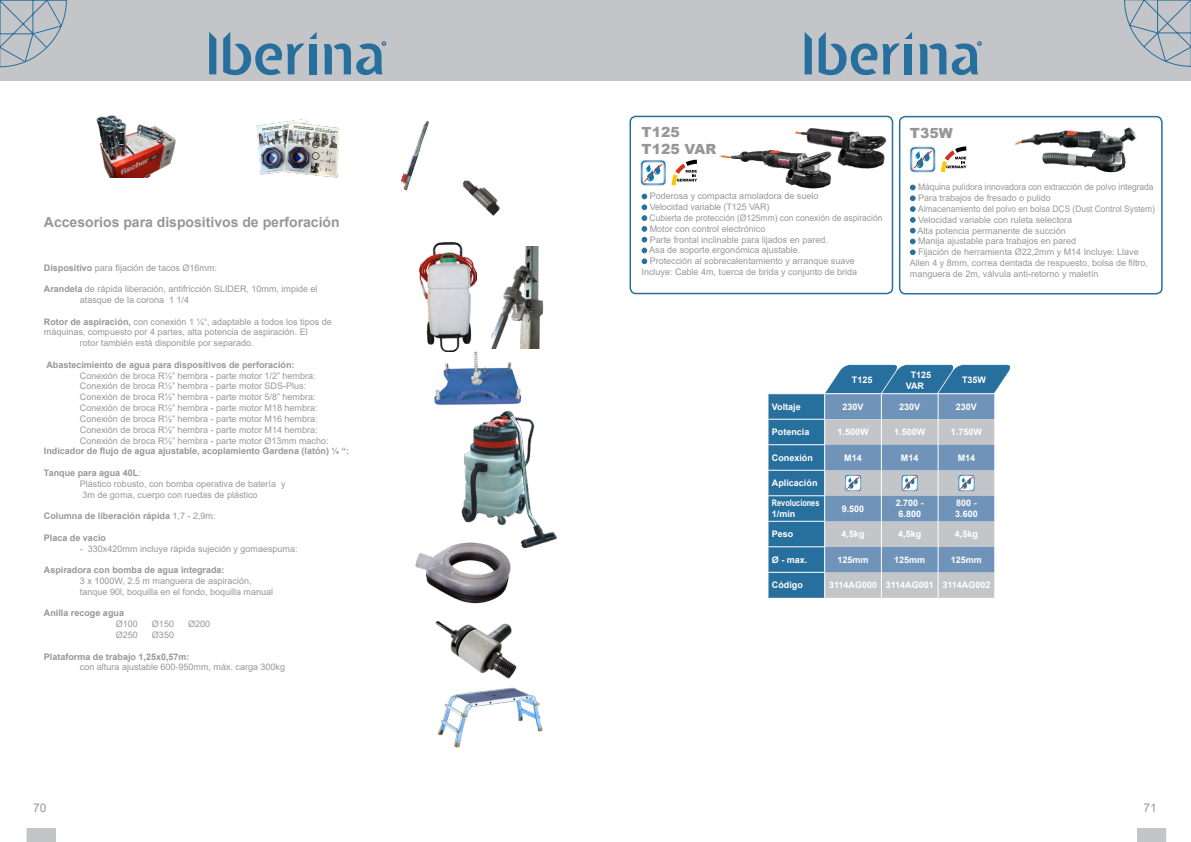
<style>
.page{position:relative;width:1191px;height:842px;background:#fff}
.page>*{position:absolute;margin:0;border:0;box-sizing:border-box;transform-origin:0 0}
.t1{font:700 14px "Arial";color:#989797}
.t2{font:900 14px/16.8px "Arial";color:#989797}
.t3{font:12px "Arial";color:#999898}
.t4{font:9px/10.8px "Arial";color:#999898}
.t5{font:9px/10.8px "Arial";color:#989797}
.t6{font:700 9px/10.8px "Arial";color:#fff}
.t7{font:700 9px "Arial";color:#999898}
.t8{font:700 9px "Arial";color:#989797}
.t9{font:9px "Arial";color:#999898;scale:.95 1}
.t10{font:9px "Arial";color:#999898;scale:.93 1}
.t11{font:9px "Arial";color:#999898;scale:.94 1}
.t12{font:700 9px/10.8px "Arial";color:#fff;scale:.81 1}
.s1{font-weight:700}
.s2{font-weight:400}
</style>
<div class="page">
<div style="left:0;top:0;width:595px;height:81px;background:#c3c5c8"></div>
<div style="left:595px;top:0;width:596px;height:81px;background:#c3c5c8"></div>
<svg style="left:209px;top:32px;width:7px;height:42px"></svg>
<svg style="left:324px;top:41px;width:62px;height:34px"></svg>
<svg style="left:223px;top:32px;width:93px;height:43px"></svg>
<svg style="left:804px;top:32px;width:8px;height:42px"></svg>
<svg style="left:919px;top:41px;width:62px;height:34px"></svg>
<svg style="left:818px;top:32px;width:94px;height:43px"></svg>
<svg style="left:0;top:0;width:67px;height:67px"></svg>
<svg style="left:1124px;top:0;width:67px;height:67px"></svg>
<img style="left:462px;top:180px;width:39px;height:36px">
<img style="left:401px;top:121px;width:28px;height:69px">
<img style="left:491px;top:246px;width:53px;height:102px">
<img style="left:434px;top:351px;width:87px;height:54px">
<img style="left:419px;top:242px;width:57px;height:109px">
<img style="left:437px;top:687px;width:106px;height:61px">
<img style="left:451px;top:403px;width:106px;height:146px">
<img style="left:96px;top:115px;width:80px;height:62px">
<img style="left:257px;top:119px;width:82px;height:59px">
<img style="left:435px;top:620px;width:82px;height:59px">
<svg style="left:27px;top:828px;width:29px;height:14px"></svg>
<img style="left:415px;top:541px;width:99px;height:63px">
<div style="left:899px;top:116px;width:263px;height:178px;border:2px solid #276f9d;border-radius:6px"></div>
<img style="left:1013px;top:116px;width:126px;height:57px">
<svg style="left:910px;top:185px;width:5px;height:70px"></svg>
<svg style="left:910px;top:146px;width:57px;height:27px"></svg>
<div style="left:629px;top:116px;width:264px;height:178px;border:2px solid #276f9d;border-radius:6px"></div>
<img style="left:720px;top:149px;width:111px;height:40px">
<img style="left:792px;top:128px;width:95px;height:46px">
<svg style="left:640px;top:159px;width:57px;height:105px"></svg>
<svg style="left:768px;top:364px;width:243px;height:234px;background:#87a6bf"></svg>
<svg style="left:1137px;top:828px;width:29px;height:14px"></svg>
<h1 class="t1" style="left:44px;top:213px;width:297px">Accesorios para dispositivos de perforación</h1>
<p class="t5" style="left:44px;top:262px;width:175px"><span class="s1">Dispositivo</span> para fijación de tacos Ø16mm:</p>
<p class="t5" style="left:80px;top:284px;width:239px;text-indent:-36px"><span class="s1">Arandela</span> de rápida liberación, antifricción SLIDER, 10mm, impide el atasque de la corona 1 1/4</p>
<p class="t5" style="left:44px;top:316px;width:289px"><span class="s1">Rotor de aspiración,</span> con conexión 1 ¼“, adaptable a todos los tipos de</p>
<p class="t5" style="left:44px;top:327px;width:265px">máquinas, compuesto por 4 partes, alta potencia de aspiración. El</p>
<p class="t5" style="left:80px;top:338px;width:175px">rotor también está disponible por separado.</p>
<p class="t7" style="left:46px;top:358px;width:250px">Abastecimiento de agua para dispositivos de perforación:</p>
<p class="t4" style="left:80px;top:370px;width:250px">Conexión de broca R½” hembra - parte motor 1/2” hembra:<br>Conexión de broca R½” hembra - parte motor SDS-Plus:<br>Conexión de broca R½” hembra - parte motor 5/8” hembra:<br>Conexión de broca R½” hembra - parte motor M18 hembra:<br>Conexión de broca R½” hembra - parte motor M16 hembra:<br>Conexión de broca R½” hembra - parte motor M14 hembra:<br>Conexión de broca R½” hembra - parte motor Ø13mm macho:</p>
<p class="t7" style="left:44px;top:445px;width:307px">Indicador de flujo de agua ajustable, acoplamiento Gardena (latón) ¼ “:</p>
<p class="t4" style="left:80px;top:467px;width:207px;text-indent:-36px"><span class="s1">Tanque para agua 40L</span>:<br>Plástico robusto, con bomba operativa de batería y<br>3m de goma, cuerpo con ruedas de plástico</p>
<p class="t7" style="left:44px;top:510px;width:173px">Columna de liberación rápida <span class="s2">1,7 - 2,9m:</span></p>
<p class="t8" style="left:44px;top:531px;width:64px">Placa de vacío</p>
<p class="t4" style="left:80px;top:543px;width:219px">- 330x420mm incluye rápida sujeción y gomaespuma:</p>
<p class="t8" style="left:44px;top:564px;width:182px">Aspiradora con bomba de agua integrada:</p>
<p class="t5" style="left:80px;top:575px;width:195px">3 x 1000W, 2.5 m manguera de aspiración, tanque 90l, boquilla en el fondo, boquilla manual</p>
<p class="t8" style="left:44px;top:607px;width:82px">Anilla recoge agua</p>
<p class="t5" style="left:116px;top:618px;width:24px">Ø100</p>
<p class="t5" style="left:152px;top:618px;width:24px">Ø150</p>
<p class="t5" style="left:188px;top:618px;width:24px">Ø200</p>
<p class="t5" style="left:116px;top:629px;width:24px">Ø250</p>
<p class="t5" style="left:152px;top:629px;width:24px">Ø350</p>
<p class="t8" style="left:44px;top:650px;width:147px">Plataforma de trabajo 1,25x0,57m:</p>
<p class="t5" style="left:80px;top:662px;width:207px">con altura ajustable 600-950mm, máx. carga 300kg</p>
<h1 class="t2" style="left:641px;top:123px;width:76px">T125<br>T125 VAR</h1>
<p class="t4" style="left:650px;top:191px;width:170px">Poderosa y compacta amoladora de suelo</p>
<p class="t4" style="left:650px;top:201px;width:121px">Velocidad variable (T125 VAR)</p>
<p class="t11" style="left:649px;top:212px;width:249px">Cubierta de protección (Ø125mm) con conexión de aspiración</p>
<p class="t4" style="left:650px;top:223px;width:117px">Motor con control electrónico</p>
<p class="t4" style="left:650px;top:234px;width:180px">Parte frontal inclinable para lijados en pared.</p>
<p class="t4" style="left:649px;top:245px;width:153px">Asa de soporte ergonómica ajustable.</p>
<p class="t4" style="left:650px;top:255px;width:207px">Protección al sobrecalentamiento y arranque suave</p>
<p class="t4" style="left:641px;top:266px;width:217px">Incluye: Cable 4m, tuerca de brida y conjunto de brida</p>
<h1 class="t2" style="left:910px;top:124px;width:44px">T35W</h1>
<p class="t9" style="left:918px;top:181px;width:249px">Máquina pulidora innovadora con extracción de polvo integrada</p>
<p class="t4" style="left:918px;top:192px;width:134px">Para trabajos de fresado o pulido</p>
<p class="t10" style="left:918px;top:203px;width:256px">Almacenamiento del polvo en bolsa DCS (Dust Control System)</p>
<p class="t4" style="left:918px;top:214px;width:156px">Velocidad variable con ruleta selectora</p>
<p class="t4" style="left:917px;top:225px;width:150px">Alta potencia permanente de succión</p>
<p class="t4" style="left:918px;top:236px;width:160px">Manija ajustable para trabajos en pared</p>
<p class="t4" style="left:918px;top:246px;width:222px">Fijación de herramienta Ø22,2mm y M14 Incluye: Llave</p>
<p class="t4" style="left:910px;top:257px;width:240px">Allen 4 y 8mm, correa dentada de respuesto, bolsa de filtro,</p>
<p class="t4" style="left:910px;top:268px;width:190px">manguera de 2m, válvula anti-retorno y maletín</p>
<p class="t6" style="left:852px;top:375px;width:22px">T125</p>
<p class="t6" style="left:905px;top:370px;width:27px;text-indent:5px">T125<br>VAR</p>
<p class="t6" style="left:962px;top:375px;width:26px">T35W</p>
<p class="t6" style="left:772px;top:401px;width:30px">Voltaje</p>
<p class="t6" style="left:842px;top:401px;width:23px">230V</p>
<p class="t6" style="left:899px;top:401px;width:23px">230V</p>
<p class="t6" style="left:956px;top:401px;width:23px">230V</p>
<p class="t6" style="left:772px;top:427px;width:39px">Potencia</p>
<p class="t6" style="left:837px;top:427px;width:33px">1.500W</p>
<p class="t6" style="left:894px;top:427px;width:33px">1.500W</p>
<p class="t6" style="left:951px;top:427px;width:33px">1.750W</p>
<p class="t6" style="left:772px;top:452px;width:43px">Conexión</p>
<p class="t6" style="left:844px;top:452px;width:19px">M14</p>
<p class="t6" style="left:901px;top:452px;width:19px">M14</p>
<p class="t6" style="left:957px;top:452px;width:19px">M14</p>
<p class="t6" style="left:772px;top:478px;width:47px">Aplicación</p>
<p class="t12" style="left:772px;top:498px;width:60px">Revoluciones<br>1/min</p>
<p class="t6" style="left:841px;top:503px;width:24px">9.500</p>
<p class="t6" style="left:895px;top:498px;width:30px;text-align:center">2.700 -<br>6.800</p>
<p class="t6" style="left:955px;top:498px;width:24px">800 -<br>3.600</p>
<p class="t6" style="left:772px;top:529px;width:23px">Peso</p>
<p class="t6" style="left:841px;top:529px;width:25px">4,5kg</p>
<p class="t6" style="left:898px;top:529px;width:25px">4,5kg</p>
<p class="t6" style="left:955px;top:529px;width:25px">4,5kg</p>
<p class="t6" style="left:772px;top:554px;width:37px">Ø - max.</p>
<p class="t6" style="left:837px;top:554px;width:33px">125mm</p>
<p class="t6" style="left:894px;top:554px;width:33px">125mm</p>
<p class="t6" style="left:951px;top:554px;width:33px">125mm</p>
<p class="t6" style="left:772px;top:580px;width:32px">Código</p>
<p class="t6" style="left:829px;top:580px;width:163px">3114AG000 3114AG001 3114AG002</p>
<h2 class="t3" style="left:33px;top:800px;width:15px">70</h2>
<h2 class="t3" style="left:1143px;top:800px;width:15px">71</h2>
</div>
